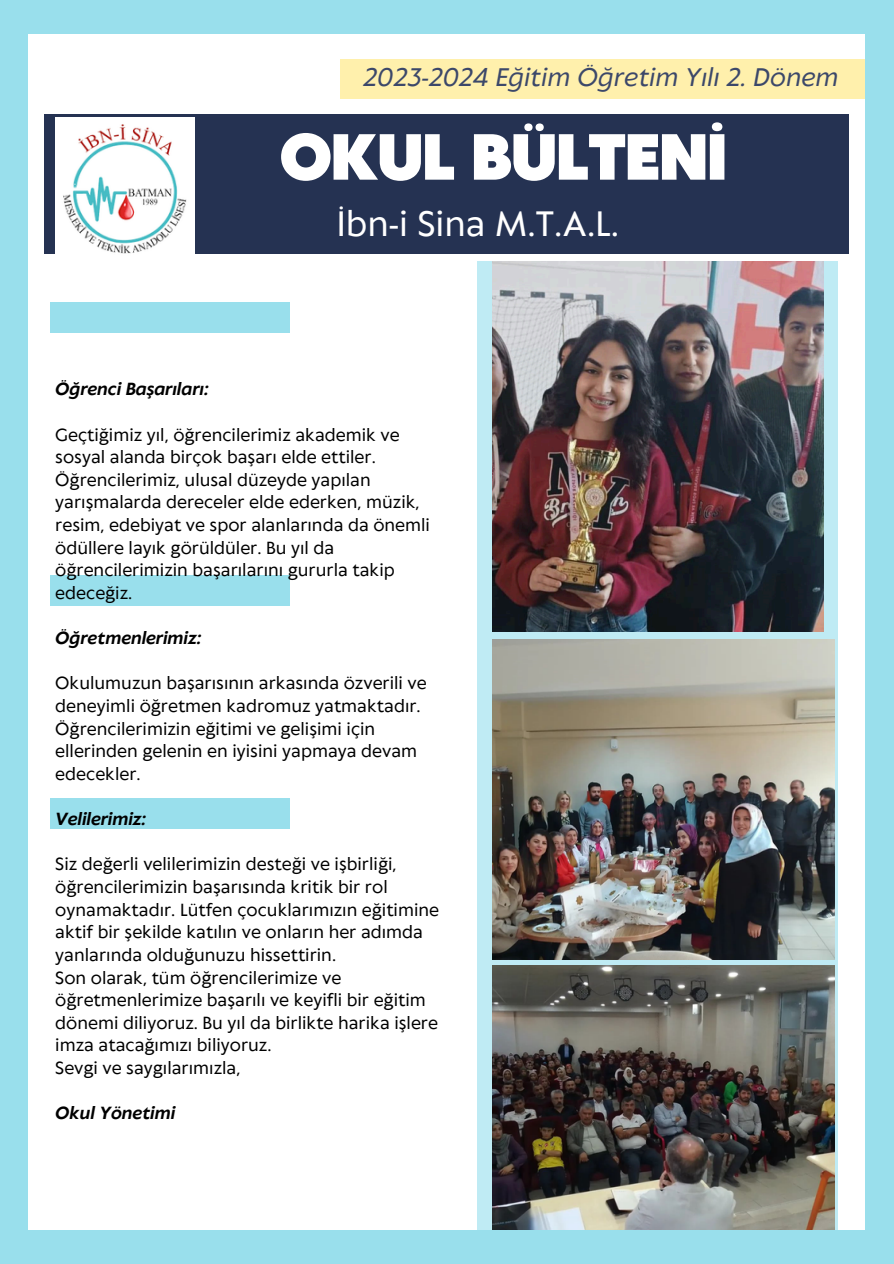
<style>
.page{position:relative;width:894px;height:1264px;background:#fff}
.page>*{position:absolute;margin:0;border:0;box-sizing:border-box;transform-origin:0 0}
.t1{font:900 60.9px "Klein Text";color:#fff}
.t2{font:33px "Klein Text";color:#fff}
.t3{font:italic 23.85px "Klein Text";color:#3c486a}
.t4{font:16.5px/22.6px "Klein Text";color:#000}
.t5{font:italic 700 16.5px "Klein Text";color:#000}
</style>
<div class="page">
<div style="left:0;top:0;width:893px;height:1263px;background:#99dfec"></div>
<div style="left:29px;top:34px;width:835px;height:1195px;background:#fff"></div>
<div style="left:477px;top:261px;width:360px;height:968px;background:#bfebf4"></div>
<div style="left:45px;top:114px;width:803px;height:140px;background:#253252"></div>
<div style="left:50px;top:302px;width:240px;height:31px;background:#99dfec"></div>
<div style="left:50px;top:798px;width:240px;height:31px;background:#99dfec"></div>
<div style="left:50px;top:574px;width:240px;height:31px;background:#99dfec"></div>
<div style="left:340px;top:59px;width:524px;height:39px;background:#fff0ac"></div>
<img style="left:55px;top:118px;width:140px;height:136px">
<img style="left:492px;top:261px;width:330px;height:370px">
<img style="left:492px;top:639px;width:342px;height:320px">
<img style="left:492px;top:965px;width:342px;height:264px">
<h5 class="t3" style="left:363px;top:65px;width:477px">2023-2024 Eğitim Öğretim Yılı 2. Dönem</h5>
<h1 class="t1" style="left:280px;top:126px;width:448px">OKUL BÜLTENİ</h1>
<p class="t2" style="left:337px;top:207px;width:283px">İbn-i Sina M.T.A.L.</p>
<h4 class="t5" style="left:55px;top:381px;width:155px">Öğrenci Başarıları:</h4>
<h5 class="t4" style="left:55px;top:424px;width:376px">Geçtiğimiz yıl, öğrencilerimiz akademik ve sosyal alanda birçok başarı elde ettiler.<br>Öğrencilerimiz, ulusal düzeyde yapılan yarışmalarda dereceler elde ederken, müzik, resim, edebiyat ve spor alanlarında da önemli ödüllere layık görüldüler. Bu yıl da öğrencilerimizin başarılarını gururla takip edeceğiz.</h5>
<h4 class="t5" style="left:55px;top:629px;width:147px">Öğretmenlerimiz:</h4>
<h5 class="t4" style="left:55px;top:673px;width:373px">Okulumuzun başarısının arkasında özverili ve deneyimli öğretmen kadromuz yatmaktadır.<br>Öğrencilerimizin eğitimi ve gelişimi için ellerinden gelenin en iyisini yapmaya devam edecekler.</h5>
<h4 class="t5" style="left:55px;top:810px;width:92px">Velilerimiz:</h4>
<p class="t4" style="left:55px;top:854px;width:385px">Siz değerli velilerimizin desteği ve işbirliği, öğrencilerimizin başarısında kritik bir rol oynamaktadır. Lütfen çocuklarımızın eğitimine aktif bir şekilde katılın ve onların her adımda yanlarında olduğunuzu hissettirin.<br>Son olarak, tüm öğrencilerimize ve öğretmenlerimize başarılı ve keyifli bir eğitim dönemi diliyoruz. Bu yıl da birlikte harika işlere imza atacağımızı biliyoruz.<br>Sevgi ve saygılarımızla,</p>
<p class="t5" style="left:55px;top:1104px;width:121px">Okul Yönetimi</p>
</div>
